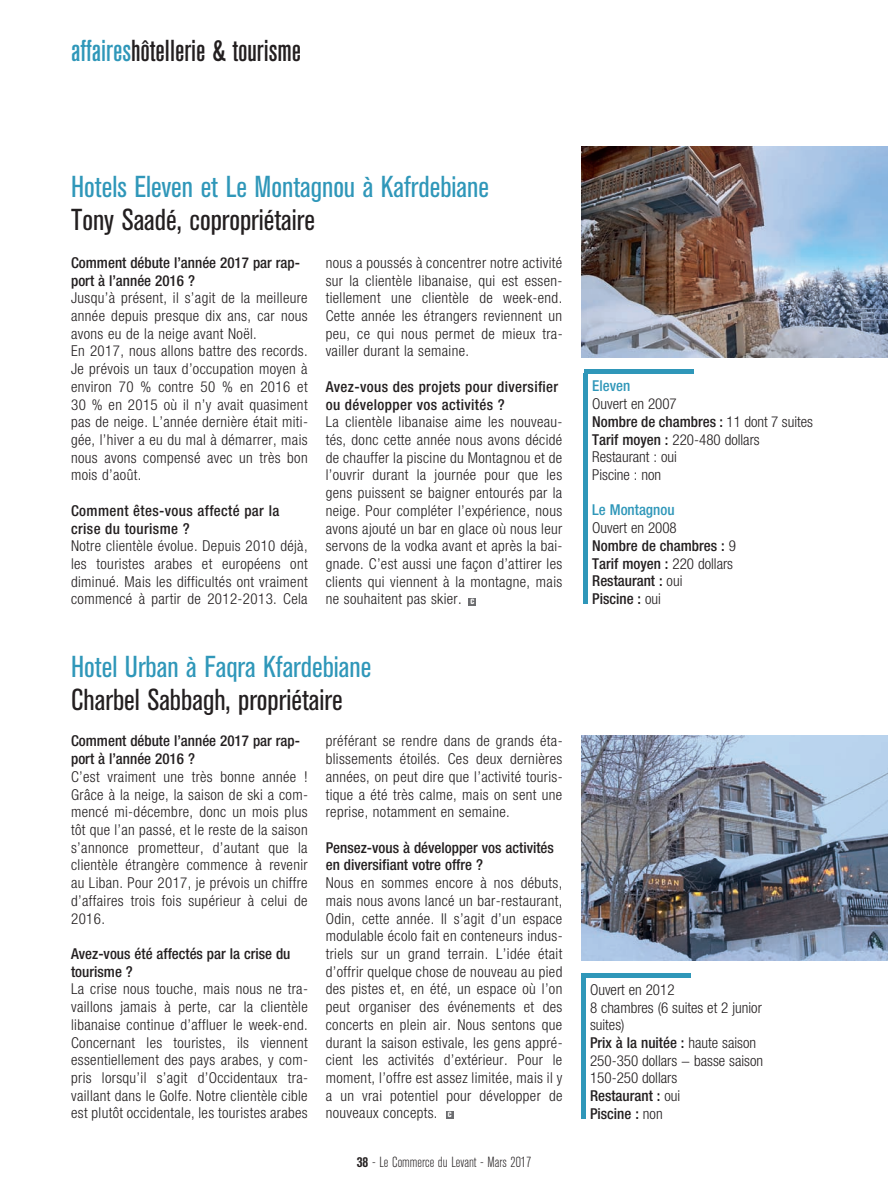
<style>
.page{position:relative;width:888px;height:1186px;background:#fff}
.page>*{position:absolute;margin:0;border:0;box-sizing:border-box;transform-origin:0 0}
.t1{font:condensed 30px "Akzidenz Grotesk BE";color:#2f97b9}
.t2{font:condensed 30px "Akzidenz Grotesk BE";color:#231f20}
.t3{font:500 condensed 30px "Akzidenz Grotesk BE";color:#231f20}
.t4{font:300 condensed 15px/17.7px "Helvetica Neue";letter-spacing:.025em;color:#231f20;text-align:justify}
.t5{font:500 condensed 15px/17.7px "Helvetica Neue";color:#231f20}
.t6{font:300 condensed 15px/17.7px "Helvetica Neue";color:#231f20}
.t7{font:500 condensed 15px/17.7px "Helvetica Neue";letter-spacing:.025em;color:#231f20}
.t8{font:500 condensed 15px "Helvetica Neue";color:#2f97b9}
.t9{font:300 condensed 14.55px "Akzidenz Grotesk BE";color:#231f20}
.t10{font:800 condensed 7.5px "Akzidenz Grotesk BE";color:#fff}
.s1{color:#2f97b9}
.s2{font-weight:700}
.s3{font-weight:500}
.s4{font-weight:300}
</style>
<div class="page">
<img style="left:581px;top:146px;width:307px;height:211px">
<div style="left:583px;top:373px;width:5px;height:230px;background:#2f97b9"></div>
<div style="left:583px;top:369px;width:110px;height:5px;background:#2f97b9"></div>
<div style="left:446px;top:1110px;width:7px;height:8px;background:#6c6d70"></div>
<img style="left:581px;top:735px;width:307px;height:225px">
<hr style="left:581px;top:974px;width:4px;height:144px;background:#2f97b9">
<div style="left:581px;top:972px;width:110px;height:5px;background:#2f97b9"></div>
<div style="left:468px;top:597px;width:8px;height:8px;background:#6c6d70"></div>
<h1 class="t3" style="left:71px;top:40px;width:232px"><span class="s1">affaires</span>hôtellerie &amp; tourisme</h1>
<h1 class="t1" style="left:71px;top:176px;width:419px">Hotels Eleven et Le Montagnou à Kafrdebiane</h1>
<h1 class="t2" style="left:71px;top:209px;width:245px">Tony Saadé, copropriétaire</h1>
<p class="t5" style="left:71px;top:255px;width:230px">Comment débute l’année 2017 par rap&shy;port à l’année 2016 ?</p>
<p class="t4" style="left:71px;top:290px;width:238px;text-align:left">Jusqu’à présent, il s’agit de la meilleure année depuis presque dix ans, car nous avons eu de la neige avant Noël.<br>En 2017, nous allons battre des records.<br>Je prévois un taux d’occupation moyen à environ 70 % contre 50 % en 2016 et 30 % en 2015 où il n’y avait quasiment pas de neige. L’année dernière était miti&shy;gée, l’hiver a eu du mal à démarrer, mais nous avons compensé avec un très bon mois d’août.</p>
<p class="t7" style="left:71px;top:503px;width:210px">Comment êtes-vous affecté par la crise du tourisme ?</p>
<p class="t4" style="left:71px;top:538px;width:238px">Notre clientèle évolue. Depuis 2010 déjà, les touristes arabes et européens ont diminué. Mais les difficultés ont vraiment commencé à partir de 2012-2013. Cela</p>
<p class="t4" style="left:326px;top:255px;width:238px">nous a poussés à concentrer notre activité sur la clientèle libanaise, qui est essen&shy;tiellement une clientèle de week-end.<br>Cette année les étrangers reviennent un peu, ce qui nous permet de mieux tra&shy;vailler durant la semaine.</p>
<p class="t7" style="left:326px;top:379px;width:234px">Avez-vous des projets pour diversifier ou développer vos activités ?</p>
<p class="t4" style="left:326px;top:414px;width:238px">La clientèle libanaise aime les nouveau&shy;tés, donc cette année nous avons décidé de chauffer la piscine du Montagnou et de l’ouvrir durant la journée pour que les gens puissent se baigner entourés par la neige. Pour compléter l’expérience, nous avons ajouté un bar en glace où nous leur servons de la vodka avant et après la bai&shy;gnade. C’est aussi une façon d’attirer les clients qui viennent à la montagne, mais ne souhaitent pas skier.</p>
<p class="t10" style="left:470px;top:598px;width:5px">C</p>
<h1 class="t1" style="left:71px;top:655px;width:302px">Hotel Urban à Faqra Kfardebiane</h1>
<h1 class="t2" style="left:71px;top:688px;width:273px">Charbel Sabbagh, propriétaire</h1>
<p class="t5" style="left:71px;top:733px;width:230px">Comment débute l’année 2017 par rap&shy;port à l’année 2016 ?</p>
<p class="t4" style="left:71px;top:768px;width:238px">C’est vraiment une très bonne année !<br>Grâce à la neige, la saison de ski a com&shy;mencé mi-décembre, donc un mois plus tôt que l’an passé, et le reste de la saison s’annonce prometteur, d’autant que la clientèle étrangère commence à revenir au Liban. Pour 2017, je prévois un chiffre d’affaires trois fois supérieur à celui de 2016.</p>
<p class="t5" style="left:71px;top:945px;width:221px">Avez-vous été affectés par la crise du tourisme ?</p>
<p class="t4" style="left:71px;top:981px;width:238px">La crise nous touche, mais nous ne tra&shy;vaillons jamais à perte, car la clientèle libanaise continue d’affluer le week-end.<br>Concernant les touristes, ils viennent essentiellement des pays arabes, y com&shy;pris lorsqu’il s’agit d’Occidentaux tra&shy;vaillant dans le Golfe. Notre clientèle cible est plutôt occidentale, les touristes arabes</p>
<p class="t4" style="left:326px;top:733px;width:238px">préférant se rendre dans de grands éta&shy;blissements étoilés. Ces deux dernières années, on peut dire que l’activité touris&shy;tique a été très calme, mais on sent une reprise, notamment en semaine.</p>
<p class="t5" style="left:326px;top:839px;width:230px">Pensez-vous à développer vos activités en diversifiant votre offre ?</p>
<p class="t4" style="left:326px;top:875px;width:238px">Nous en sommes encore à nos débuts, mais nous avons lancé un bar-restaurant, Odin, cette année. Il s’agit d’un espace modulable écolo fait en conteneurs indus&shy;triels sur un grand terrain. L’idée était d’offrir quelque chose de nouveau au pied des pistes et, en été, un espace où l’on peut organiser des événements et des concerts en plein air. Nous sentons que durant la saison estivale, les gens appré&shy;cient les activités d’extérieur. Pour le moment, l’offre est assez limitée, mais il y a un vrai potentiel pour développer de nouveaux concepts.</p>
<p class="t10" style="left:448px;top:1111px;width:5px">C</p>
<p class="t9" style="left:357px;top:1156px;width:176px"><span class="s2">38</span> - Le Commerce du Levant - Mars 2017</p>
<p class="t8" style="left:592px;top:380px;width:40px">Eleven</p>
<p class="t6" style="left:592px;top:396px;width:222px">Ouvert en 2007<br><span class="s3">Nombre de chambres :</span> 11 dont 7 suites<br><span class="s3">Tarif moyen :</span> 220-480 dollars<br>Restaurant : oui<br>Piscine : non</p>
<p class="t8" style="left:592px;top:504px;width:84px">Le Montagnou</p>
<p class="t5" style="left:592px;top:520px;width:145px"><span class="s4">Ouvert en 2008<br></span>Nombre de chambres : <span class="s4">9<br></span>Tarif moyen : <span class="s4">220 dollars<br></span>Restaurant : <span class="s4">oui<br></span>Piscine : <span class="s4">oui</span></p>
<p class="t6" style="left:590px;top:981px;width:174px">Ouvert en 2012<br>8 chambres (6 suites et 2 junior suites)<br><span class="s3">Prix à la nuitée :</span> haute saison<br>250-350 dollars − basse saison<br>150-250 dollars<br><span class="s3">Restaurant :</span> oui<br><span class="s3">Piscine :</span> non</p>
</div>
